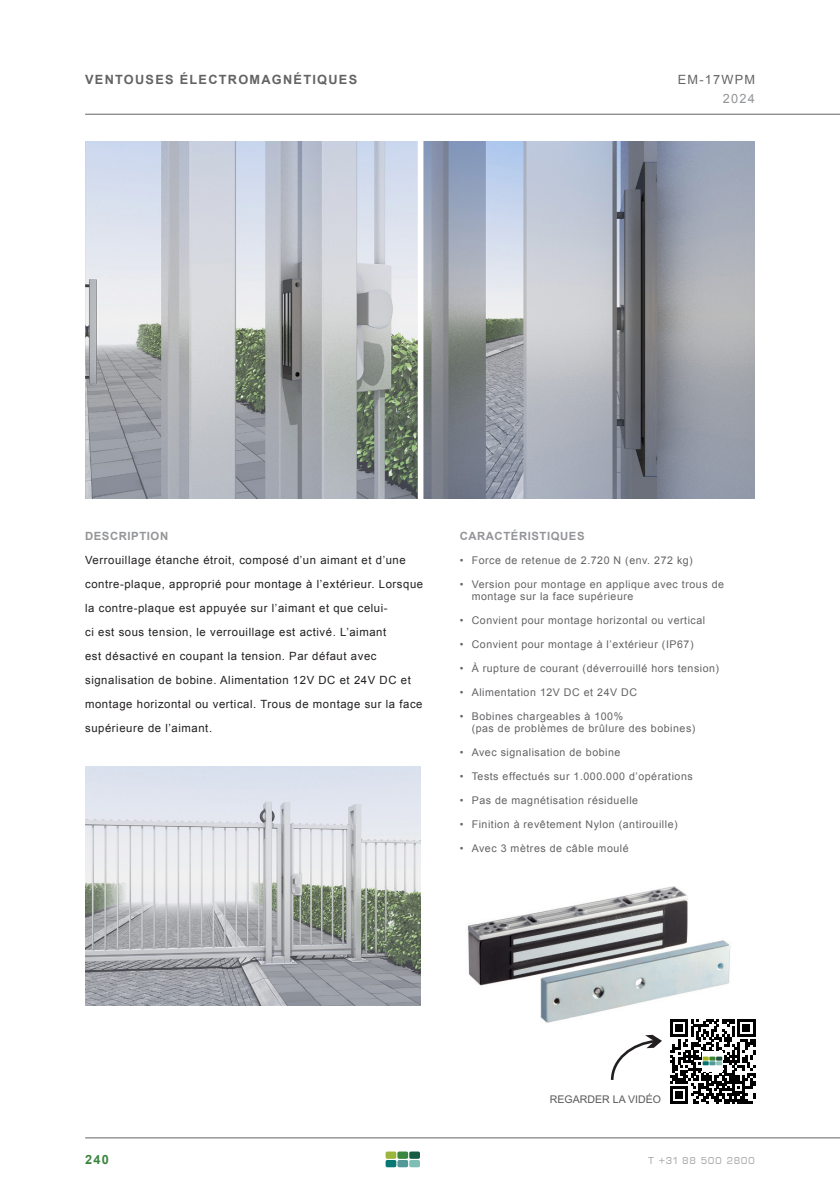
<style>
.page{position:relative;width:840px;height:1191px;background:#fff}
.page>*{position:absolute;margin:0;border:0;box-sizing:border-box;transform-origin:0 0}
.K1{font:700 12.8px "Arial";letter-spacing:.1em;color:#636366}
.K3{font:12.8px "Arial";letter-spacing:.1em;color:#636366}
.t1{font:12.8px "Arial";color:#939598}
.t2{font:700 12.8px "Arial";color:#3b863f}
.t3{font:12px "Eurostile DCD";letter-spacing:.05em;color:#adaeb2}
.brood_16{font:11.4px/24px "Arial";letter-spacing:.05em;color:#231f20}
.K_Brood{font:700 11.4px "Arial";letter-spacing:.05em;color:#939598}
.brood_8{font:10.6px/12px "Arial";letter-spacing:.05em;color:#636366}
.t4{font:10.6px "Arial";color:#5a5758}
</style>
<div class="page">
<hr style="left:85px;top:1137px;width:754px;height:1px;background:#636366">
<svg style="left:385px;top:1151px;width:35px;height:16px"></svg>
<hr style="left:85px;top:114px;width:754px;height:1px;background:#636366">
<img style="left:85px;top:141px;width:332px;height:357px">
<img style="left:423px;top:141px;width:331px;height:357px">
<img style="left:85px;top:766px;width:335px;height:239px">
<img style="left:467px;top:886px;width:289px;height:191px">
<svg style="left:609px;top:1034px;width:52px;height:46px"></svg>
<svg style="left:669px;top:1018px;width:85px;height:86px"></svg>
<p class="K1" style="left:85px;top:71px;width:273px">VENTOUSES ÉLECTROMAGNÉTIQUES</p>
<p class="K3" style="left:677px;top:71px;width:79px">EM-17WPM</p>
<p class="t1" style="left:722px;top:90px;width:34px">2024</p>
<p class="K_Brood" style="left:85px;top:528px;width:84px">DESCRIPTION</p>
<p class="brood_16" style="left:85px;top:548px;width:339px">Verrouillage étanche étroit, composé d’un aimant et d’une contre-plaque, approprié pour montage à l’extérieur. Lorsque la contre-plaque est appuyée sur l’aimant et que celui-<br>ci est sous tension, le verrouillage est activé. L’aimant<br>est désactivé en coupant la tension. Par défaut avec signalisation de bobine. Alimentation 12V DC et 24V DC et montage horizontal ou vertical. Trous de montage sur la face supérieure de l’aimant.</p>
<p class="K_Brood" style="left:459px;top:528px;width:126px">CARACTÉRISTIQUES</p>
<p class="brood_8" style="left:459px;top:554px;width:234px">• Force de retenue de 2.720 N (env. 272 kg)</p>
<p class="brood_8" style="left:471px;top:578px;width:254px;text-indent:-12px">• Version pour montage en applique avec trous de montage sur la face supérieure</p>
<p class="brood_8" style="left:459px;top:614px;width:247px">• Convient pour montage horizontal ou vertical</p>
<p class="brood_8" style="left:459px;top:638px;width:235px">• Convient pour montage à l’extérieur (IP67)</p>
<p class="brood_8" style="left:459px;top:662px;width:261px">• À rupture de courant (déverrouillé hors tension)</p>
<p class="brood_8" style="left:459px;top:686px;width:179px">• Alimentation 12V DC et 24V DC</p>
<p class="brood_8" style="left:471px;top:710px;width:225px;text-indent:-12px">• Bobines chargeables à 100%<br>(pas de problèmes de brûlure des bobines)</p>
<p class="brood_8" style="left:459px;top:746px;width:162px">• Avec signalisation de bobine</p>
<p class="brood_8" style="left:459px;top:770px;width:234px">• Tests effectués sur 1.000.000 d’opérations</p>
<p class="brood_8" style="left:459px;top:794px;width:180px">• Pas de magnétisation résiduelle</p>
<p class="brood_8" style="left:459px;top:818px;width:219px">• Finition à revêtement Nylon (antirouille)</p>
<p class="brood_8" style="left:459px;top:842px;width:170px">• Avec 3 mètres de câble moulé</p>
<p class="t4" style="left:549px;top:1092px;width:112px">REGARDER LA VIDÉO</p>
<p class="t2" style="left:85px;top:1151px;width:25px">240</p>
<p class="t3" style="left:647px;top:1153px;width:108px">t +31 88 500 2800</p>
</div>
